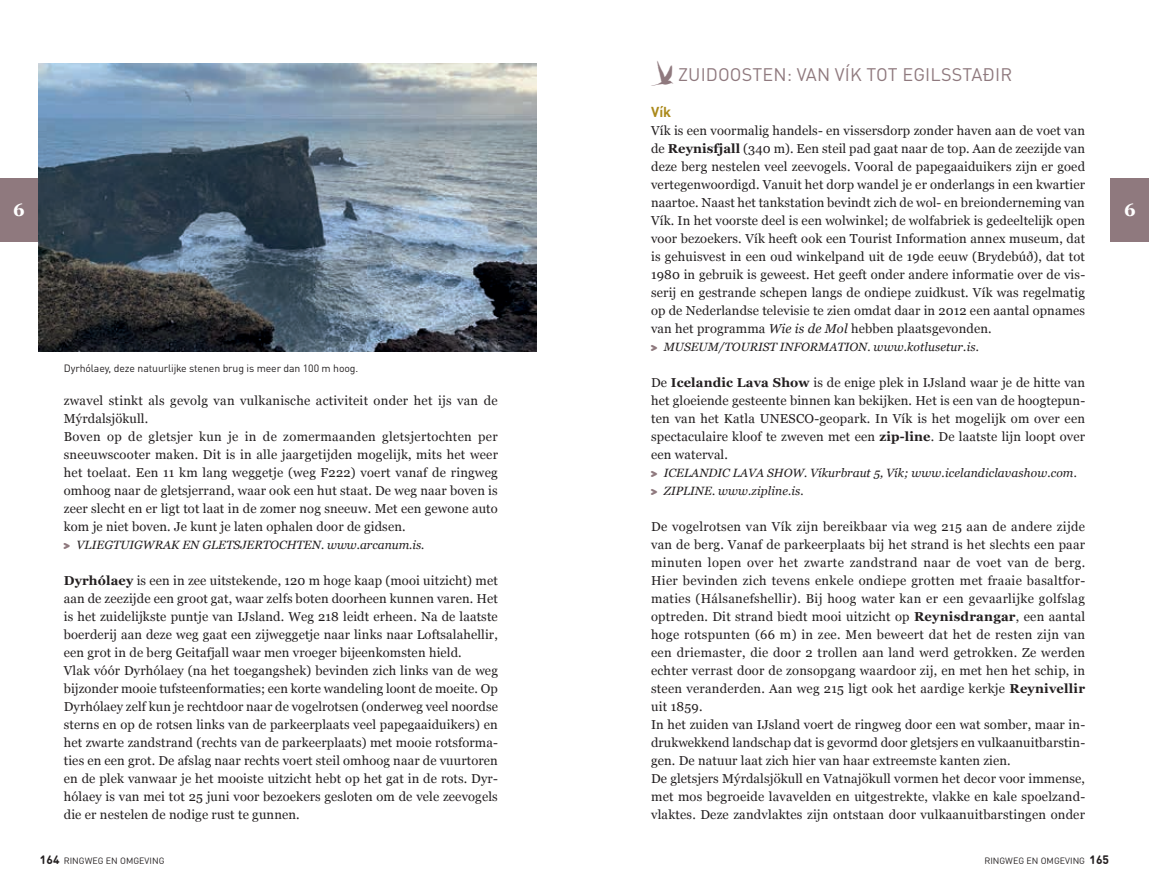
<style>
.page{position:relative;width:1149px;height:893px;background:#fff}
.page>*{position:absolute;margin:0;border:0;box-sizing:border-box;transform-origin:0 0}
.t1{font:18px "DIN Pro";letter-spacing:.01em;color:#8f797e}
.t2{font:700 18px "Georgia";color:#fff}
.t3{font:700 14.25px "DIN Pro";color:#ab8a1b}
.t4{font:12.9px/18px "Georgia";letter-spacing:.01em;color:#231f20}
.t5{font:italic 12px/18px "Georgia";color:#231f20}
.t6{font:700 12px "DIN Round Offc";color:#231f20}
.t7{font:10.5px "DIN Pro";letter-spacing:-.01em;color:#231f20}
.t8{font:9px "DIN Round Offc";color:#231f20}
.s1{font-family:"Dominicus";font-size:36px}
.s2{font-weight:700}
.s3{font-style:italic}
.s4{font-family:"Dominicus";font-style:normal;color:#8f797e}
.s5{font-weight:700;font-size:12px}
</style>
<div class="page">
<div style="left:1110px;top:179px;width:38px;height:63px;background:#8f797e"></div>
<div style="left:0;top:179px;width:38px;height:63px;background:#8f797e"></div>
<img style="left:38px;top:64px;width:498px;height:287px">
<h1 class="t1" style="left:651px;top:60px;width:362px"><span class="s1">?</span> ZUIDOOSTEN: VAN VÍK TOT EGILSSTAÐIR</h1>
<p class="t3" style="left:651px;top:100px;width:22px">Vík</p>
<p class="t4" style="left:651px;top:122px;width:435px;text-align:justify">Vík is een voormalig handels- en vissersdorp zonder haven aan de voet van de <span class="s2">Reynisfjall</span> (340 m). Een steil pad gaat naar de top. Aan de zeezijde van deze berg nestelen veel zeevogels. Vooral de papegaaiduikers zijn er goed vertegenwoordigd. Vanuit het dorp wandel je er onderlangs in een kwartier naartoe. Naast het tankstation bevindt zich de wol- en breionderneming van Vík. In het voorste deel is een wolwinkel; de wolfabriek is gedeeltelijk open voor bezoekers. Vík heeft ook een Tourist Information annex museum, dat is gehuisvest in een oud winkelpand uit de 19de eeuw (Brydebúð), dat tot 1980 in gebruik is geweest. Het geeft onder andere informatie over de vis&shy;serij en gestrande schepen langs de ondiepe zuidkust. Vík was regelmatig op de Nederlandse televisie te zien omdat daar in 2012 een aantal opnames van het programma <span class="s3">Wie is de Mol</span> hebben plaatsgevonden.</p>
<p class="t5" style="left:651px;top:338px;width:329px"><span class="s4">&gt;</span> MUSEUM/TOURIST INFORMATION. www.kotlusetur.is.</p>
<p class="t4" style="left:651px;top:374px;width:435px;text-align:justify">De <span class="s2">Icelandic Lava Show</span> is de enige plek in IJsland waar je de hitte van het gloeiende gesteente binnen kan bekijken. Het is een van de hoogtepun&shy;ten van het Katla UNESCO-geopark. In Vík is het mogelijk om over een spectaculaire kloof te zweven met een <span class="s2">zip-line</span>. De laatste lijn loopt over een waterval.</p>
<p class="t5" style="left:651px;top:464px;width:427px"><span class="s4">&gt;</span> ICELANDIC LAVA SHOW. Víkurbraut 5, Vík; www.icelandiclavashow.com. <span class="s4">&gt;</span> ZIPLINE. www.zipline.is.</p>
<p class="t4" style="left:651px;top:518px;width:435px">De vogelrotsen van Vík zijn bereikbaar via weg 215 aan de andere zijde van de berg. Vanaf de parkeerplaats bij het strand is het slechts een paar minuten lopen over het zwarte zandstrand naar de voet van de berg.<br>Hier bevinden zich tevens enkele ondiepe grotten met fraaie basaltfor&shy;maties (Hálsanefshellir). Bij hoog water kan er een gevaarlijke golfslag optreden. Dit strand biedt mooi uitzicht op <span class="s2">Reynisdrangar</span>, een aantal hoge rotspunten (66 m) in zee. Men beweert dat het de resten zijn van een driemaster, die door 2 trollen aan land werd getrokken. Ze werden echter verrast door de zonsopgang waardoor zij, en met hen het schip, in steen veranderden. Aan weg 215 ligt ook het aardige kerkje <span class="s2">Reynivellir </span>uit 1859.<br>In het zuiden van IJsland voert de ringweg door een wat somber, maar in&shy;drukwekkend landschap dat is gevormd door gletsjers en vulkaanuitbarstin&shy;gen. De natuur laat zich hier van haar extreemste kanten zien.<br>De gletsjers Mýrdalsjökull en Vatnajökull vormen het decor voor immense, met mos begroeide lavavelden en uitgestrekte, vlakke en kale spoelzand&shy;vlaktes. Deze zandvlaktes zijn ontstaan door vulkaanuitbarstingen onder</p>
<h1 class="t2" style="left:13px;top:198px;width:13px">6</h1>
<h1 class="t2" style="left:1123px;top:198px;width:13px">6</h1>
<p class="t7" style="left:64px;top:360px;width:296px">Dyrhólaey, deze natuurlijke stenen brug is meer dan 100 m hoog.</p>
<p class="t4" style="left:64px;top:392px;width:435px">zwavel stinkt als gevolg van vulkanische activiteit onder het ijs van de Mýrdalsjökull.<br>Boven op de gletsjer kun je in de zomermaanden gletsjertochten per sneeuwscooter maken. Dit is in alle jaargetijden mogelijk, mits het weer het toelaat. Een 11 km lang weggetje (weg F222) voert vanaf de ringweg omhoog naar de gletsjerrand, waar ook een hut staat. De weg naar boven is zeer slecht en er ligt tot laat in de zomer nog sneeuw. Met een gewone auto kom je niet boven. Je kunt je laten ophalen door de gidsen.</p>
<p class="t5" style="left:64px;top:536px;width:362px"><span class="s4">&gt;</span> VLIEGTUIGWRAK EN GLETSJERTOCHTEN. www.arcanum.is.</p>
<p class="t4" style="left:64px;top:572px;width:435px"><span class="s2">Dyrhólaey</span> is een in zee uitstekende, 120 m hoge kaap (mooi uitzicht) met aan de zeezijde een groot gat, waar zelfs boten doorheen kunnen varen. Het is het zuidelijkste puntje van IJsland. Weg 218 leidt erheen. Na de laatste boerderij aan deze weg gaat een zijweggetje naar links naar Loftsalahellir, een grot in de berg Geitafjall waar men vroeger bijeenkomsten hield.<br>Vlak vóór Dyrhólaey (na het toegangshek) bevinden zich links van de weg bijzonder mooie tufsteenformaties; een korte wandeling loont de moeite. Op Dyrhólaey zelf kun je rechtdoor naar de vogelrotsen (onderweg veel noordse sterns en op de rotsen links van de parkeerplaats veel papegaaiduikers) en het zwarte zandstrand (rechts van de parkeerplaats) met mooie rotsforma&shy;ties en een grot. De afslag naar rechts voert steil omhoog naar de vuurtoren en de plek vanwaar je het mooiste uitzicht hebt op het gat in de rots. Dyr&shy;hólaey is van mei tot 25 juni voor bezoekers gesloten om de vele zeevogels die er nestelen de nodige rust te gunnen.</p>
<p class="t8" style="left:40px;top:855px;width:126px"><span class="s5">164</span> RINGWEG EN OMGEVING</p>
<p class="t6" style="left:1089px;top:852px;width:21px">165</p>
<p class="t8" style="left:984px;top:855px;width:102px">RINGWEG EN OMGEVING</p>
</div>
